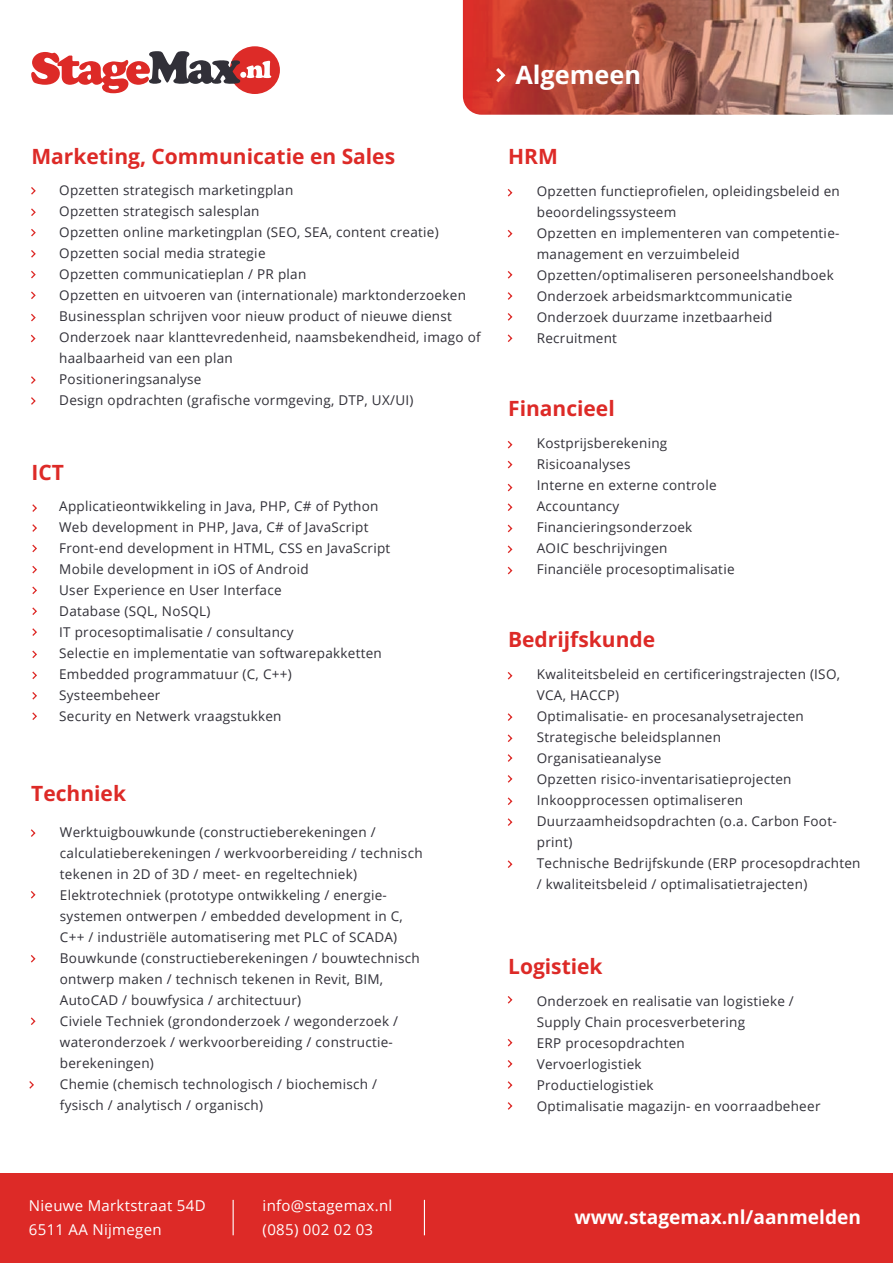
<style>
.page{position:relative;width:893px;height:1263px;background:#fff}
.page>*{position:absolute;margin:0;border:0;box-sizing:border-box;transform-origin:0 0}
.t1{font:700 25.35px "Open Sans";color:#fff}
.t2{font:700 21px "Open Sans";color:#dd2a27}
.t3{font:700 19.05px "Open Sans";color:#fff}
.t4{font:15px/24px "Open Sans";letter-spacing:.02em;color:#fff}
.t5{font:13.5px/21px "Open Sans";letter-spacing:.02em;color:#313038}
</style>
<div class="page">
<img style="left:463px;top:0;width:430px;height:115px">
<svg style="left:31px;top:250px;width:5px;height:8px"></svg>
<svg style="left:31px;top:229px;width:5px;height:8px"></svg>
<svg style="left:31px;top:187px;width:5px;height:8px"></svg>
<svg style="left:31px;top:208px;width:5px;height:8px"></svg>
<svg style="left:31px;top:270px;width:5px;height:9px"></svg>
<svg style="left:31px;top:291px;width:5px;height:8px"></svg>
<svg style="left:31px;top:313px;width:5px;height:9px"></svg>
<svg style="left:31px;top:376px;width:5px;height:8px"></svg>
<svg style="left:31px;top:397px;width:5px;height:8px"></svg>
<svg style="left:30px;top:829px;width:6px;height:8px"></svg>
<svg style="left:30px;top:955px;width:6px;height:8px"></svg>
<svg style="left:30px;top:1017px;width:6px;height:8px"></svg>
<svg style="left:29px;top:1081px;width:5px;height:8px"></svg>
<svg style="left:30px;top:891px;width:6px;height:8px"></svg>
<svg style="left:507px;top:189px;width:6px;height:8px"></svg>
<svg style="left:507px;top:230px;width:6px;height:8px"></svg>
<svg style="left:507px;top:271px;width:6px;height:8px"></svg>
<svg style="left:507px;top:292px;width:6px;height:8px"></svg>
<svg style="left:507px;top:313px;width:6px;height:8px"></svg>
<svg style="left:507px;top:334px;width:6px;height:8px"></svg>
<svg style="left:507px;top:483px;width:6px;height:9px"></svg>
<svg style="left:507px;top:441px;width:6px;height:8px"></svg>
<svg style="left:507px;top:460px;width:6px;height:9px"></svg>
<svg style="left:507px;top:503px;width:6px;height:8px"></svg>
<svg style="left:507px;top:524px;width:6px;height:9px"></svg>
<svg style="left:507px;top:545px;width:6px;height:8px"></svg>
<svg style="left:507px;top:713px;width:6px;height:8px"></svg>
<svg style="left:507px;top:672px;width:6px;height:8px"></svg>
<svg style="left:507px;top:860px;width:6px;height:8px"></svg>
<svg style="left:507px;top:734px;width:6px;height:8px"></svg>
<svg style="left:507px;top:754px;width:6px;height:8px"></svg>
<svg style="left:507px;top:775px;width:6px;height:8px"></svg>
<svg style="left:507px;top:797px;width:6px;height:8px"></svg>
<svg style="left:507px;top:818px;width:6px;height:8px"></svg>
<svg style="left:507px;top:1039px;width:6px;height:8px"></svg>
<svg style="left:507px;top:996px;width:6px;height:8px"></svg>
<svg style="left:507px;top:1060px;width:6px;height:8px"></svg>
<svg style="left:507px;top:1081px;width:6px;height:8px"></svg>
<svg style="left:507px;top:1102px;width:6px;height:8px"></svg>
<svg style="left:493px;top:65px;width:13px;height:21px"></svg>
<svg style="left:30px;top:334px;width:6px;height:9px"></svg>
<svg style="left:32px;top:565px;width:5px;height:9px"></svg>
<svg style="left:32px;top:544px;width:5px;height:9px"></svg>
<svg style="left:32px;top:504px;width:5px;height:8px"></svg>
<svg style="left:32px;top:524px;width:5px;height:8px"></svg>
<svg style="left:32px;top:586px;width:5px;height:8px"></svg>
<svg style="left:32px;top:607px;width:5px;height:8px"></svg>
<svg style="left:32px;top:628px;width:5px;height:8px"></svg>
<svg style="left:32px;top:650px;width:5px;height:9px"></svg>
<svg style="left:32px;top:692px;width:5px;height:8px"></svg>
<svg style="left:32px;top:671px;width:5px;height:8px"></svg>
<svg style="left:32px;top:712px;width:5px;height:8px"></svg>
<svg style="left:507px;top:566px;width:6px;height:9px"></svg>
<div style="left:0;top:1173px;width:893px;height:90px;background:#dd2a27"></div>
<hr style="left:233px;top:1200px;width:1px;height:35px;background:#fff">
<hr style="left:424px;top:1200px;width:1px;height:35px;background:#fff">
<div style="left:230px;top:46px;width:50px;height:48px;background:#dd2b28;border-radius:50%"></div>
<svg style="left:31px;top:51px;width:240px;height:42px"></svg>
<h2 class="t2" style="left:31px;top:142px;width:365px">Marketing, Communicatie en Sales</h2>
<p class="t5" style="left:59px;top:179px;width:423px">Opzetten strategisch marketingplan<br>Opzetten strategisch salesplan<br>Opzetten online marketingplan (SEO, SEA, content creatie)<br>Opzetten social media strategie<br>Opzetten communicatieplan / PR plan<br>Opzetten en uitvoeren van (internationale) marktonderzoeken Businessplan schrijven voor nieuw product of nieuwe dienst Onderzoek naar klanttevredenheid, naamsbekendheid, imago of haalbaarheid van een plan<br>Positioneringsanalyse<br>Design opdrachten (grafische vormgeving, DTP, UX/UI)</p>
<h2 class="t2" style="left:31px;top:458px;width:34px">ICT</h2>
<p class="t5" style="left:59px;top:495px;width:333px">Applicatieontwikkeling in Java, PHP, C# of Python Web development in PHP, Java, C# of JavaScript Front-end development in HTML, CSS en JavaScript Mobile development in iOS of Android<br>User Experience en User Interface<br>Database (SQL, NoSQL)<br>IT procesoptimalisatie / consultancy<br>Selectie en implementatie van softwarepakketten Embedded programmatuur (C, C++)<br>Systeembeheer<br>Security en Netwerk vraagstukken</p>
<h2 class="t2" style="left:31px;top:779px;width:96px">Techniek</h2>
<p class="t5" style="left:60px;top:821px;width:364px">Werktuigbouwkunde (constructieberekeningen / calculatieberekeningen / werkvoorbereiding / technisch tekenen in 2D of 3D / meet- en regeltechniek)<br>Elektrotechniek (prototype ontwikkeling / energie&shy;systemen ontwerpen / embedded development in C, C++ / industriële automatisering met PLC of SCADA)<br>Bouwkunde (constructieberekeningen / bouwtechnisch ontwerp maken / technisch tekenen in Revit, BIM, AutoCAD / bouwfysica / architectuur)<br>Civiele Techniek (grondonderzoek / wegonderzoek / wateronderzoek / werkvoorbereiding / constructie&shy;berekeningen)<br>Chemie (chemisch technologisch / biochemisch / fysisch / analytisch / organisch)</p>
<h1 class="t1" style="left:515px;top:58px;width:127px">Algemeen</h1>
<h2 class="t2" style="left:508px;top:142px;width:51px">HRM</h2>
<p class="t5" style="left:537px;top:180px;width:304px">Opzetten functieprofielen, opleidingsbeleid en beoordelingssysteem<br>Opzetten en implementeren van competentie&shy;management en verzuimbeleid Opzetten/optimaliseren personeelshandboek Onderzoek arbeidsmarktcommunicatie Onderzoek duurzame inzetbaarheid Recruitment</p>
<h2 class="t2" style="left:508px;top:394px;width:108px">Financieel</h2>
<p class="t5" style="left:537px;top:432px;width:199px">Kostprijsberekening<br>Risicoanalyses<br>Interne en externe controle<br>Accountancy<br>Financieringsonderzoek<br>AOIC beschrijvingen<br>Financiële procesoptimalisatie</p>
<h2 class="t2" style="left:508px;top:625px;width:149px">Bedrijfskunde</h2>
<p class="t5" style="left:537px;top:663px;width:325px">Kwaliteitsbeleid en certificeringstrajecten (ISO, VCA, HACCP)<br>Optimalisatie- en procesanalysetrajecten Strategische beleidsplannen<br>Organisatieanalyse<br>Opzetten risico-inventarisatieprojecten Inkoopprocessen optimaliseren Duurzaamheidsopdrachten (o.a. Carbon Foot&shy;print)<br>Technische Bedrijfskunde (ERP procesopdrachten / kwaliteitsbeleid / optimalisatietrajecten)</p>
<h2 class="t2" style="left:508px;top:952px;width:96px">Logistiek</h2>
<p class="t5" style="left:537px;top:990px;width:285px">Onderzoek en realisatie van logistieke /<br>Supply Chain procesverbetering<br>ERP procesopdrachten<br>Vervoerlogistiek<br>Productielogistiek<br>Optimalisatie magazijn- en voorraadbeheer</p>
<p class="t4" style="left:29px;top:1193px;width:178px">Nieuwe Marktstraat 54D<br>6511 AA Nijmegen</p>
<p class="t4" style="left:263px;top:1193px;width:131px">info@stagemax.nl (085) 002 02 03</p>
<h3 class="t3" style="left:574px;top:1203px;width:288px">www.stagemax.nl/aanmelden</h3>
</div>
